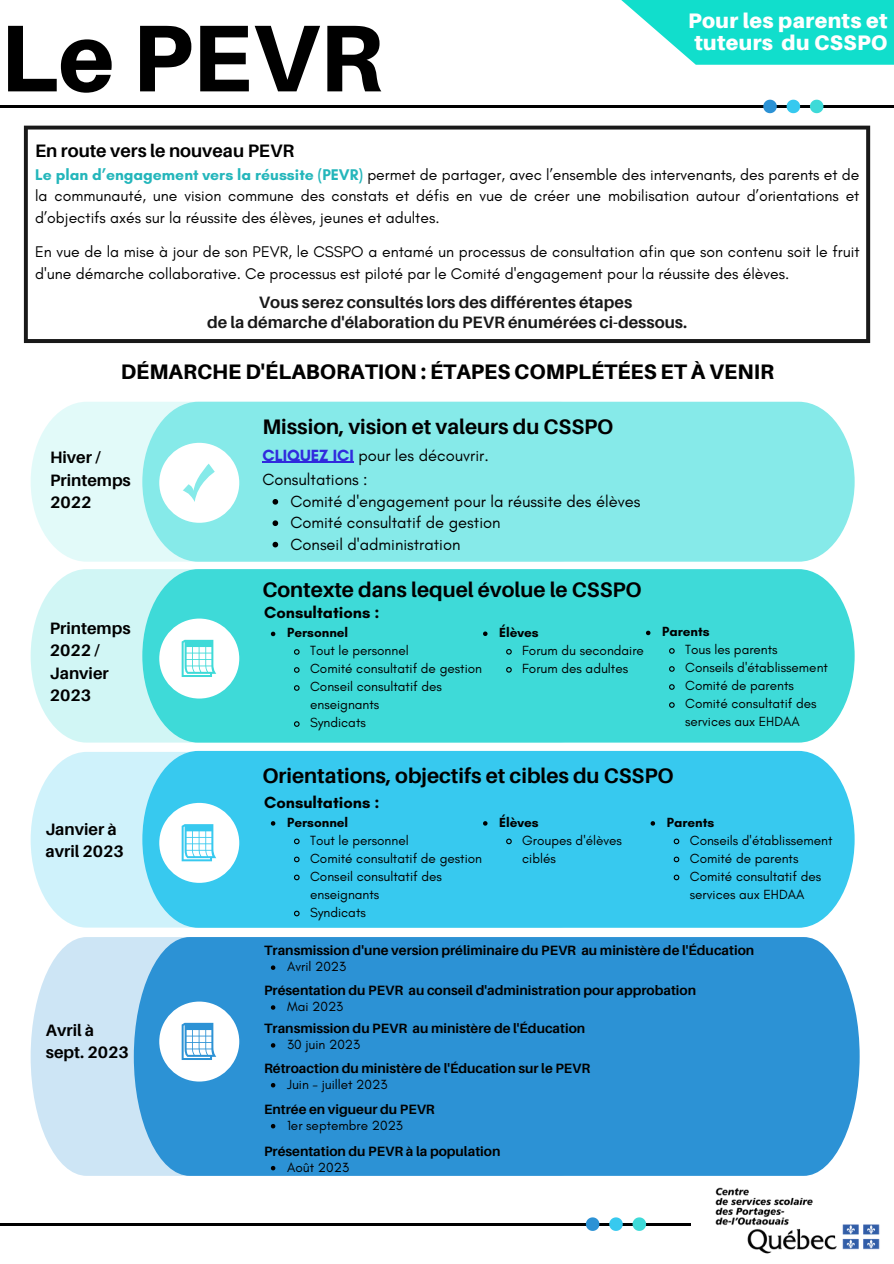
<style>
.page{position:relative;width:894px;height:1264px;background:#fff}
.page>*{position:absolute;margin:0;border:0;box-sizing:border-box;transform-origin:0 0}
.t1{font:800 94.95px "Aileron";color:#000}
.t2{font:700 21px "Aileron";color:#000}
.t3{font:800 21px "Aileron";color:#000}
.t4{font:900 21px/21.5px "Aileron";letter-spacing:.02em;color:#fff}
.t5{font:700 18px "Aileron";color:#000}
.t6{font:16.5px/21.5px "Glacial Indifference";color:#000}
.t7{font:700 16.5px/20.2px "Aileron";color:#191919;text-align:center}
.t8{font:700 16.5px/22.5px "Aileron";color:#000}
.t9{font:700 16.5px "Glacial Indifference";color:#000}
.t10{font:15.75px/21.8px "Glacial Indifference";color:#000;text-align:justify}
.t11{font:13.5px/18px "Glacial Indifference";color:#000}
.t12{font:700 13.5px "Aileron";color:#000}
.t13{font:700 13.5px "Glacial Indifference";color:#000}
.s1{font-weight:700;color:#24b6bb}
.s2{font-weight:700;color:#302bdd}
</style>
<div class="page">
<svg style="left:31px;top:402px;width:111px;height:159px;background:#e4faf9"></svg>
<div style="left:142px;top:402px;width:712px;height:159px;background:#86eae9"></div>
<hr style="left:0;top:105px;width:893px;height:3px;background:#000">
<svg style="left:763px;top:100px;width:13px;height:13px"></svg>
<svg style="left:786px;top:100px;width:13px;height:13px"></svg>
<svg style="left:810px;top:100px;width:13px;height:13px"></svg>
<div style="left:159px;top:443px;width:80px;height:80px;background:#fff;border-radius:50%"></div>
<svg style="left:183px;top:463px;width:32px;height:39px"></svg>
<svg style="left:24px;top:126px;width:845px;height:217px"></svg>
<svg style="left:31px;top:569px;width:111px;height:173px;background:#d5f6f6"></svg>
<div style="left:142px;top:569px;width:712px;height:173px;background:#3edad8"></div>
<div style="left:159px;top:618px;width:80px;height:80px;background:#fff;border-radius:50%"></div>
<svg style="left:31px;top:752px;width:111px;height:175px;background:#d4f3fb"></svg>
<div style="left:142px;top:751px;width:712px;height:176px;background:#37c9ef"></div>
<div style="left:159px;top:802px;width:80px;height:80px;background:#fff;border-radius:50%"></div>
<svg style="left:31px;top:937px;width:103px;height:238px;background:#d2e7f6"></svg>
<div style="left:134px;top:937px;width:725px;height:238px;background:#2c92d5"></div>
<div style="left:159px;top:1001px;width:80px;height:80px;background:#fff;border-radius:50%"></div>
<svg style="left:181px;top:640px;width:35px;height:37px"></svg>
<svg style="left:181px;top:824px;width:35px;height:37px"></svg>
<svg style="left:181px;top:1022px;width:35px;height:37px"></svg>
<img style="left:700px;top:1172px;width:180px;height:82px">
<hr style="left:0;top:1222px;width:690px;height:3px;background:#000">
<svg style="left:585px;top:1217px;width:14px;height:13px"></svg>
<svg style="left:609px;top:1217px;width:13px;height:13px"></svg>
<svg style="left:632px;top:1217px;width:14px;height:13px"></svg>
<svg style="left:621px;top:0;width:272px;height:65px;background:#33e2d3"></svg>
<svg style="left:272px;top:499px;width:6px;height:5px"></svg>
<svg style="left:272px;top:520px;width:6px;height:6px"></svg>
<svg style="left:272px;top:542px;width:6px;height:5px"></svg>
<hr style="left:262px;top:461px;width:92px;height:2px;background:#302bdd">
<svg style="left:271px;top:1005px;width:4px;height:4px"></svg>
<svg style="left:271px;top:631px;width:4px;height:5px"></svg>
<svg style="left:293px;top:648px;width:7px;height:7px"></svg>
<svg style="left:293px;top:666px;width:7px;height:7px"></svg>
<svg style="left:293px;top:684px;width:7px;height:7px"></svg>
<svg style="left:293px;top:720px;width:7px;height:7px"></svg>
<svg style="left:271px;top:1043px;width:4px;height:4px"></svg>
<svg style="left:271px;top:1123px;width:4px;height:5px"></svg>
<svg style="left:483px;top:631px;width:4px;height:5px"></svg>
<svg style="left:505px;top:648px;width:7px;height:7px"></svg>
<svg style="left:505px;top:666px;width:7px;height:7px"></svg>
<svg style="left:645px;top:630px;width:5px;height:5px"></svg>
<svg style="left:668px;top:647px;width:7px;height:7px"></svg>
<svg style="left:668px;top:665px;width:7px;height:7px"></svg>
<svg style="left:668px;top:683px;width:7px;height:7px"></svg>
<svg style="left:668px;top:701px;width:7px;height:7px"></svg>
<svg style="left:483px;top:821px;width:4px;height:4px"></svg>
<svg style="left:505px;top:837px;width:7px;height:8px"></svg>
<svg style="left:271px;top:1082px;width:4px;height:5px"></svg>
<svg style="left:271px;top:1165px;width:4px;height:5px"></svg>
<svg style="left:271px;top:821px;width:4px;height:4px"></svg>
<svg style="left:293px;top:837px;width:7px;height:8px"></svg>
<svg style="left:293px;top:855px;width:7px;height:8px"></svg>
<svg style="left:293px;top:873px;width:7px;height:8px"></svg>
<svg style="left:293px;top:909px;width:7px;height:8px"></svg>
<svg style="left:650px;top:821px;width:5px;height:4px"></svg>
<svg style="left:672px;top:837px;width:8px;height:8px"></svg>
<svg style="left:672px;top:855px;width:8px;height:8px"></svg>
<svg style="left:672px;top:873px;width:8px;height:8px"></svg>
<svg style="left:271px;top:965px;width:4px;height:4px"></svg>
<h1 class="t1" style="left:0;top:-1px;width:384px">Le PEVR</h1>
<h2 class="t4" style="left:688px;top:10px;width:201px">Pour les parents et tuteurs du CSSPO</h2>
<h3 class="t5" style="left:35px;top:140px;width:260px">En route vers le nouveau PEVR</h3>
<p class="t10" style="left:35px;top:163px;width:825px"><span class="s1">Le plan d’engagement vers la réussite (PEVR)</span> permet de partager, avec l’ensemble des intervenants, des parents et de la communauté, une vision commune des constats et défis en vue de créer une mobilisation autour d’orientations et d’objectifs axés sur la réussite des élèves, jeunes et adultes.</p>
<p class="t10" style="left:35px;top:240px;width:825px">En vue de la mise à jour de son PEVR, le CSSPO a entamé un processus de consultation afin que son contenu soit le fruit d'une démarche collaborative. Ce processus est piloté par le Comité d'engagement pour la réussite des élèves.</p>
<p class="t7" style="left:207px;top:292px;width:481px">Vous serez consultés lors des différentes étapes<br>de la démarche d'élaboration du PEVR énumérées ci-dessous.</p>
<h2 class="t3" style="left:121px;top:358px;width:654px">DÉMARCHE D'ÉLABORATION : ÉTAPES COMPLÉTÉES ET À VENIR</h2>
<h2 class="t2" style="left:262px;top:413px;width:352px">Mission, vision et valeurs du CSSPO</h2>
<p class="t8" style="left:50px;top:446px;width:82px">Hiver /<br>Printemps<br>2022</p>
<p class="t6" style="left:262px;top:444px;width:228px"><span class="s2">CLIQUEZ ICI</span> pour les découvrir.</p>
<p class="t6" style="left:262px;top:469px;width:107px">Consultations :</p>
<p class="t6" style="left:290px;top:490px;width:351px">Comité d'engagement pour la réussite des élèves<br>Comité consultatif de gestion<br>Conseil d'administration</p>
<h2 class="t2" style="left:262px;top:576px;width:380px">Contexte dans lequel évolue le CSSPO</h2>
<p class="t9" style="left:264px;top:602px;width:117px">Consultations :</p>
<p class="t8" style="left:50px;top:616px;width:82px">Printemps<br>2022 /<br>Janvier<br>2023</p>
<p class="t13" style="left:287px;top:624px;width:63px">Personnel</p>
<p class="t11" style="left:310px;top:641px;width:173px">Tout le personnel<br>Comité consultatif de gestion<br>Conseil consultatif des enseignants<br>Syndicats</p>
<p class="t13" style="left:499px;top:624px;width:41px">Élèves</p>
<p class="t11" style="left:522px;top:641px;width:123px">Forum du secondaire<br>Forum des adultes</p>
<p class="t13" style="left:662px;top:623px;width:49px">Parents</p>
<p class="t11" style="left:685px;top:640px;width:144px">Tous les parents<br>Conseils d'établissement<br>Comité de parents<br>Comité consultatif des services aux EHDAA</p>
<h2 class="t2" style="left:262px;top:762px;width:412px">Orientations, objectifs et cibles du CSSPO</h2>
<p class="t9" style="left:264px;top:792px;width:117px">Consultations :</p>
<p class="t8" style="left:45px;top:817px;width:80px">Janvier à avril 2023</p>
<p class="t13" style="left:287px;top:814px;width:63px">Personnel</p>
<p class="t11" style="left:310px;top:831px;width:173px">Tout le personnel<br>Comité consultatif de gestion<br>Conseil consultatif des enseignants<br>Syndicats</p>
<p class="t13" style="left:499px;top:814px;width:41px">Élèves</p>
<p class="t11" style="left:522px;top:831px;width:101px">Groupes d'élèves ciblés</p>
<p class="t13" style="left:666px;top:814px;width:49px">Parents</p>
<p class="t11" style="left:689px;top:831px;width:144px">Conseils d'établissement<br>Comité de parents<br>Comité consultatif des services aux EHDAA</p>
<p class="t12" style="left:264px;top:942px;width:491px">Transmission d'une version préliminaire du PEVR au ministère de l'Éducation</p>
<p class="t11" style="left:287px;top:957px;width:61px">Avril 2023</p>
<p class="t12" style="left:264px;top:982px;width:433px">Présentation du PEVR au conseil d'administration pour approbation</p>
<p class="t11" style="left:287px;top:997px;width:58px">Mai 2023</p>
<p class="t8" style="left:46px;top:1018px;width:84px">Avril à sept. 2023</p>
<p class="t12" style="left:264px;top:1019px;width:322px">Transmission du PEVR au ministère de l'Éducation</p>
<p class="t11" style="left:287px;top:1035px;width:75px">30 juin 2023</p>
<p class="t12" style="left:264px;top:1059px;width:328px">Rétroaction du ministère de l'Éducation sur le PEVR</p>
<p class="t11" style="left:287px;top:1074px;width:102px">Juin - juillet 2023</p>
<p class="t12" style="left:264px;top:1100px;width:172px">Entrée en vigueur du PEVR</p>
<p class="t11" style="left:287px;top:1115px;width:117px">1er septembre 2023</p>
<p class="t12" style="left:264px;top:1142px;width:238px">Présentation du PEVR à la population</p>
<p class="t11" style="left:287px;top:1157px;width:63px">Août 2023</p>
</div>
